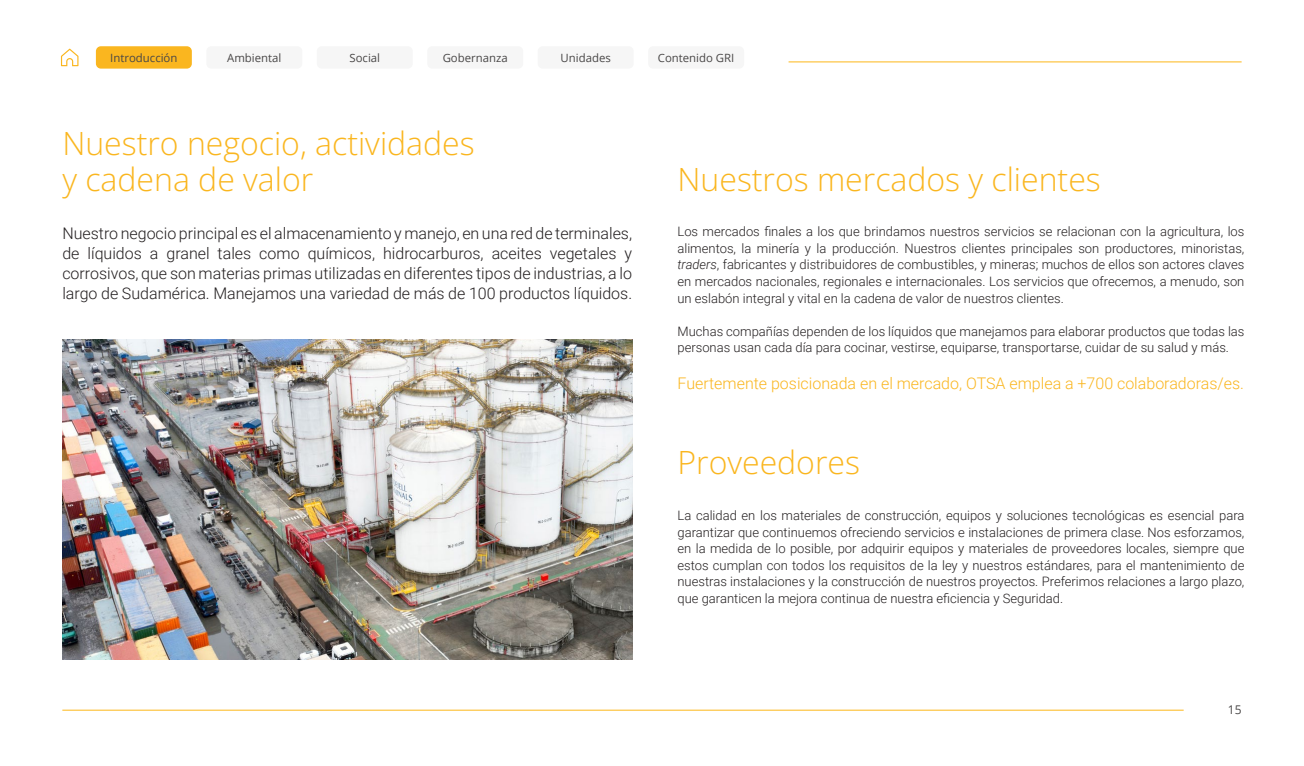
<style>
.page{position:relative;width:1304px;height:766px;background:#fff}
.page>*{position:absolute;margin:0;border:0;box-sizing:border-box;transform-origin:0 0}
.t1{font:300 32px/36px "Open Sans";color:#fab61f}
.t2{font:300 16px/20px "Roboto";color:#231f20;text-align:justify}
.t3{font:300 16px "Roboto";color:#fab61f}
.t4{font:300 13px/16.5px "Roboto";color:#231f20;text-align:justify}
.t5{font:12px "Open Sans";color:#494747}
.t6{font:11.4px "Open Sans";color:#494747}
.s1{font-style:italic}
</style>
<div class="page">
<div style="left:96px;top:46px;width:96px;height:23px;background:#fab61f;border-radius:5px"></div>
<div style="left:206px;top:46px;width:96px;height:23px;background:#f6f6f6;border-radius:5px"></div>
<hr style="left:789px;top:61px;width:453px;height:1px;background:#fdb719">
<svg style="left:61px;top:49px;width:18px;height:17px"></svg>
<div style="left:648px;top:46px;width:96px;height:23px;background:#f6f6f6;border-radius:5px"></div>
<div style="left:427px;top:46px;width:96px;height:23px;background:#f6f6f6;border-radius:5px"></div>
<div style="left:538px;top:46px;width:96px;height:23px;background:#f6f6f6;border-radius:5px"></div>
<div style="left:317px;top:46px;width:96px;height:23px;background:#f6f6f6;border-radius:5px"></div>
<img style="left:62px;top:339px;width:570px;height:320px">
<hr style="left:62px;top:709px;width:1122px;height:1px;background:#fdb719">
<p class="t6" style="left:110px;top:50px;width:69px">Introducción</p>
<p class="t6" style="left:227px;top:50px;width:56px">Ambiental</p>
<p class="t6" style="left:349px;top:50px;width:32px">Social</p>
<p class="t6" style="left:443px;top:50px;width:67px">Gobernanza</p>
<p class="t6" style="left:561px;top:50px;width:52px">Unidades</p>
<p class="t6" style="left:658px;top:50px;width:78px">Contenido GRI</p>
<p class="t1" style="left:62px;top:124px;width:414px">Nuestro negocio, actividades y cadena de valor</p>
<p class="t1" style="left:677px;top:160px;width:425px">Nuestros mercados y clientes</p>
<p class="t2" style="left:62px;top:222px;width:571px">Nuestro negocio principal es el almacenamiento y manejo, en una red de terminales, de líquidos a granel tales como químicos, hidrocarburos, aceites vegetales y corrosivos, que son materias primas utilizadas en diferentes tipos de industrias, a lo largo de Sudamérica. Manejamos una variedad de más de 100 productos líquidos.</p>
<p class="t4" style="left:677px;top:223px;width:568px">Los mercados finales a los que brindamos nuestros servicios se relacionan con la agricultura, los alimentos, la minería y la producción. Nuestros clientes principales son productores, minoristas, <span class="s1">traders</span>, fabricantes y distribuidores de combustibles, y mineras; muchos de ellos son actores claves en mercados nacionales, regionales e internacionales. Los servicios que ofrecemos, a menudo, son un eslabón integral y vital en la cadena de valor de nuestros clientes.</p>
<p class="t4" style="left:677px;top:322px;width:568px">Muchas compañías dependen de los líquidos que manejamos para elaborar productos que todas las personas usan cada día para cocinar, vestirse, equiparse, transportarse, cuidar de su salud y más.</p>
<p class="t3" style="left:677px;top:371px;width:568px">Fuertemente posicionada en el mercado, OTSA emplea a +700 colaboradoras/es.</p>
<p class="t1" style="left:677px;top:444px;width:184px">Proveedores</p>
<p class="t4" style="left:677px;top:506px;width:568px">La calidad en los materiales de construcción, equipos y soluciones tecnológicas es esencial para garantizar que continuemos ofreciendo servicios e instalaciones de primera clase. Nos esforzamos, en la medida de lo posible, por adquirir equipos y materiales de proveedores locales, siempre que estos cumplan con todos los requisitos de la ley y nuestros estándares, para el mantenimiento de nuestras instalaciones y la construcción de nuestros proyectos. Preferimos relaciones a largo plazo, que garanticen la mejora continua de nuestra eficiencia y Seguridad.</p>
<p class="t5" style="left:1228px;top:700px;width:15px">15</p>
</div>
